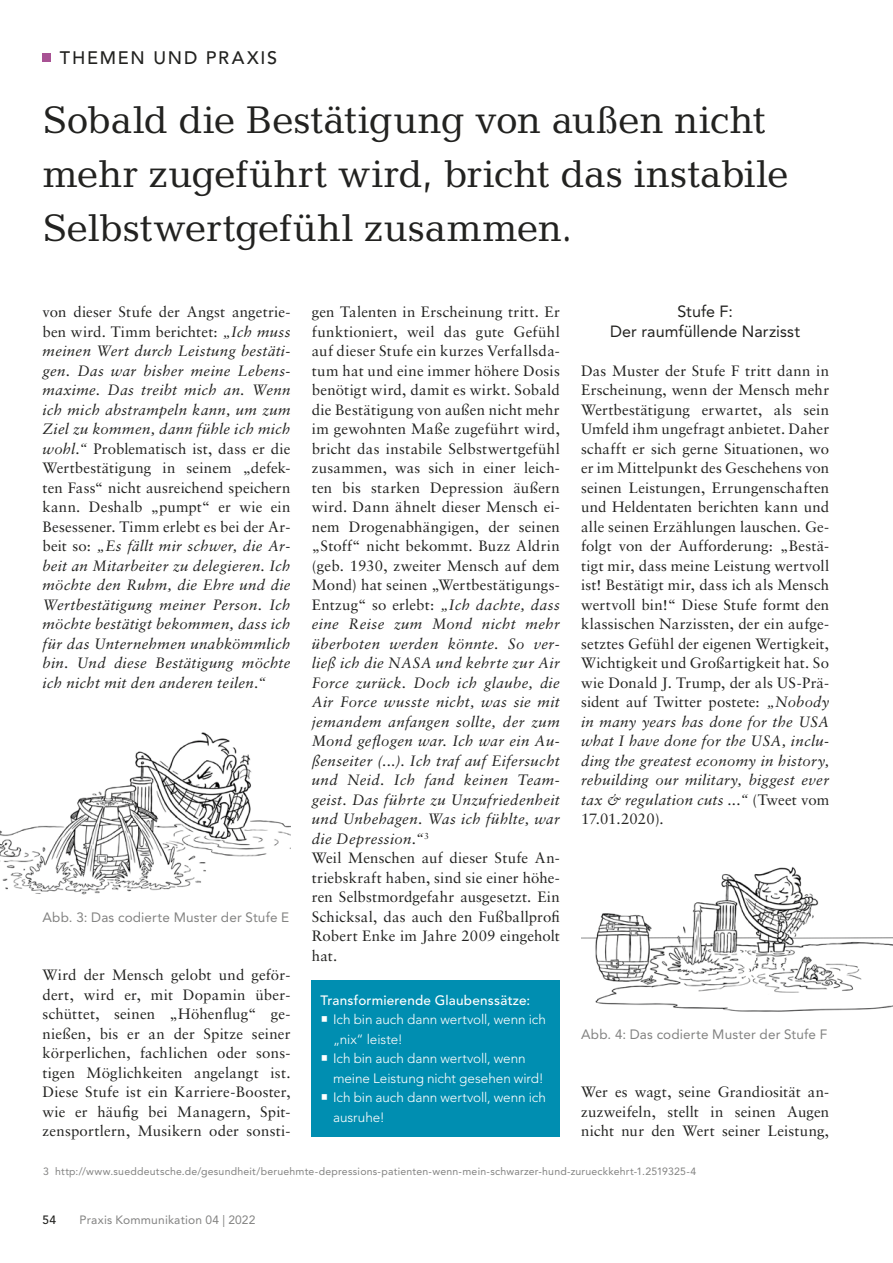
<style>
.page{position:relative;width:893px;height:1263px;background:#fff}
.page>*{position:absolute;margin:0;border:0;box-sizing:border-box;transform-origin:0 0}
.t1{font:39px/54px "Candida";letter-spacing:-.005em;color:#222220}
.t2{font:500 18px "Avenir LT Std";letter-spacing:.1em;color:#222220}
.t3{font:16.2px/19.5px "Avenir LT Std";letter-spacing:.005em;color:#222220;text-align:center}
.t4{font:15px/19.5px "Sabon LT Std";letter-spacing:.01em;color:#222220;text-align:justify}
.t5{font:italic 15px/19.5px "Sabon";letter-spacing:.02em;color:#222220;text-align:justify}
.t6{font:300 13.5px/19.5px "Avenir LT Std";letter-spacing:-.005em;color:#fff}
.t7{font:13.5px "Avenir LT Std";letter-spacing:.01em;color:#828281}
.t8{font:500 13.5px "Avenir";letter-spacing:.02em;color:#fff}
.t9{font:12px "Avenir LT Std";letter-spacing:.015em;color:#828281}
.t10{font:500 12px "Avenir LT Std";color:#222220}
.t11{font:10.5px "Avenir LT Std";letter-spacing:.02em;color:#828281}
.s1{font-family:"Sabon";font-style:italic}
.s2{font-family:"Sabon LT Std";font-style:normal}
</style>
<div class="page">
<div style="left:43px;top:53px;width:8px;height:9px;background:#a85294"></div>
<div style="left:312px;top:980px;width:248px;height:157px;background:#008eb1"></div>
<img style="left:0;top:732px;width:291px;height:163px">
<img style="left:581px;top:867px;width:312px;height:145px">
<p class="t2" style="left:60px;top:49px;width:219px">THEMEN UND PRAXIS</p>
<h1 class="t1" style="left:43px;top:96px;width:747px">Sobald die Bestätigung von außen nicht mehr zugeführt wird, bricht das instabile<br>Selbstwertgefühl zusammen.</h1>
<p class="t3" style="left:610px;top:303px;width:191px">Stufe F:<br>Der raumfüllende Narzisst</p>
<p class="t4" style="left:581px;top:362px;width:250px">Das Muster der Stufe F tritt dann in Erscheinung, wenn der Mensch mehr Wertbestätigung erwartet, als sein Umfeld ihm ungefragt anbietet. Daher schafft er sich gerne Situationen, wo er im Mittelpunkt des Geschehens von seinen Leistungen, Errungenschaften und Heldentaten berichten kann und alle seinen Erzählungen lauschen. Ge&shy;folgt von der Aufforderung: „Bestä&shy;tigt mir, dass meine Leistung wertvoll ist! Bestätigt mir, dass ich als Mensch wertvoll bin!“ Diese Stufe formt den klassischen Narzissten, der ein aufge&shy;setztes Gefühl der eigenen Wertigkeit, Wichtigkeit und Großartigkeit hat. So wie Donald J. Trump, der als US-Prä&shy;sident auf Twitter postete: <span class="s1">„Nobody</span></p>
<p class="t5" style="left:581px;top:713px;width:250px">in many years has done for the USA what I have done for the USA, inclu&shy;ding the greatest economy in history, rebuilding our military, biggest ever tax &amp; regulation cuts ...“ <span class="s2">(Tweet vom</span></p>
<p class="t4" style="left:581px;top:810px;width:84px">17.01.2020).</p>
<p class="t4" style="left:43px;top:303px;width:250px">von dieser Stufe der Angst angetrie&shy;ben wird. Timm berichtet: <span class="s1">„Ich muss</span></p>
<p class="t5" style="left:43px;top:342px;width:250px">meinen Wert durch Leistung bestäti&shy;gen. Das war bisher meine Lebens&shy;maxime. Das treibt mich an. Wenn ich mich abstrampeln kann, um zum Ziel zu kommen, dann fühle ich mich</p>
<p class="t4" style="left:43px;top:440px;width:250px"><span class="s1">wohl.“</span> Problematisch ist, dass er die Wertbestätigung in seinem „defek&shy;ten Fass“ nicht ausreichend speichern kann. Deshalb „pumpt“ er wie ein Besessener. Timm erlebt es bei der Ar-</p>
<p class="t5" style="left:43px;top:537px;width:250px"><span class="s2">beit so:</span> „Es fällt mir schwer, die Ar&shy;beit an Mitarbeiter zu delegieren. Ich möchte den Ruhm, die Ehre und die Wertbestätigung meiner Person. Ich möchte bestätigt bekommen, dass ich für das Unternehmen unabkömmlich bin. Und diese Bestätigung möchte ich nicht mit den anderen teilen.“</p>
<p class="t4" style="left:312px;top:303px;width:250px">gen Talenten in Erscheinung tritt. Er funktioniert, weil das gute Gefühl auf dieser Stufe ein kurzes Verfallsda&shy;tum hat und eine immer höhere Dosis benötigt wird, damit es wirkt. Sobald die Bestätigung von außen nicht mehr im gewohnten Maße zugeführt wird, bricht das instabile Selbstwertgefühl zusammen, was sich in einer leich&shy;ten bis starken Depression äußern wird. Dann ähnelt dieser Mensch ei&shy;nem Drogenabhängigen, der seinen „Stoff“ nicht bekommt. Buzz Aldrin (geb. 1930, zweiter Mensch auf dem Mond) hat seinen „Wertbestätigungs-Entzug“ so erlebt: <span class="s1">„Ich dachte, dass</span></p>
<p class="t5" style="left:312px;top:615px;width:250px">eine Reise zum Mond nicht mehr überboten werden könnte. So ver&shy;ließ ich die NASA und kehrte zur Air Force zurück. Doch ich glaube, die Air Force wusste nicht, was sie mit jemandem anfangen sollte, der zum Mond geflogen war. Ich war ein Au&shy;ßenseiter (...). Ich traf auf Eifersucht und Neid. Ich fand keinen Team&shy;geist. Das führte zu Unzufriedenheit und Unbehagen. Was ich fühlte, war die Depression.“<sup>3</sup></p>
<p class="t4" style="left:312px;top:849px;width:250px">Weil Menschen auf dieser Stufe An&shy;triebskraft haben, sind sie einer höhe&shy;ren Selbstmordgefahr ausgesetzt. Ein Schicksal, das auch den Fußballprofi Robert Enke im Jahre 2009 eingeholt hat.</p>
<p class="t8" style="left:320px;top:994px;width:212px">Transformierende Glaubenssätze:</p>
<p class="t6" style="left:333px;top:1011px;width:214px">Ich bin auch dann wertvoll, wenn ich „nix“ leiste!<br>Ich bin auch dann wertvoll, wenn meine Leistung nicht gesehen wird!<br>Ich bin auch dann wertvoll, wenn ich ausruhe!</p>
<p class="t7" style="left:43px;top:911px;width:248px">Abb. 3: Das codierte Muster der Stufe E</p>
<p class="t4" style="left:43px;top:966px;width:250px">Wird der Mensch gelobt und geför&shy;dert, wird er, mit Dopamin über&shy;schüttet, seinen „Höhenflug“ ge&shy;nießen, bis er an der Spitze seiner körperlichen, fachlichen oder sons&shy;tigen Möglichkeiten angelangt ist.<br>Diese Stufe ist ein Karriere-Booster, wie er häufig bei Managern, Spit&shy;zensportlern, Musikern oder sonsti-</p>
<p class="t7" style="left:581px;top:1028px;width:248px">Abb. 4: Das codierte Muster der Stufe F</p>
<p class="t4" style="left:581px;top:1083px;width:250px">Wer es wagt, seine Grandiosität an&shy;zuzweifeln, stellt in seinen Augen nicht nur den Wert seiner Leistung,</p>
<p class="t11" style="left:43px;top:1167px;width:655px">3 http://www.sueddeutsche.de/gesundheit/beruehmte-depressions-patienten-wenn-mein-schwarzer-hund-zurueckkehrt-1.2519325-4</p>
<p class="t10" style="left:43px;top:1213px;width:15px">54</p>
<p class="t9" style="left:80px;top:1213px;width:177px">Praxis Kommunikation 04 | 2022</p>
</div>
